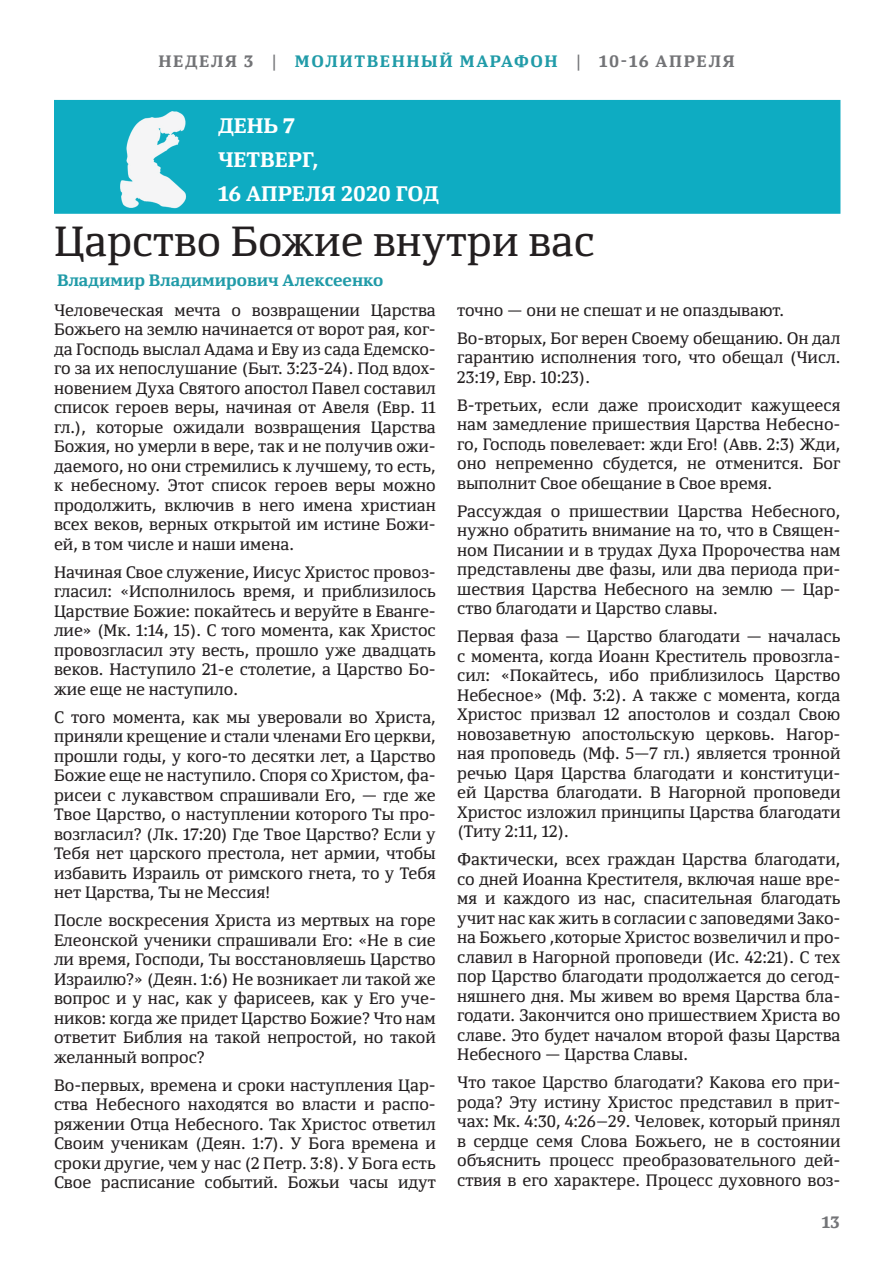
<style>
.page{position:relative;width:893px;height:1263px;background:#fff}
.page>*{position:absolute;margin:0;border:0;box-sizing:border-box;transform-origin:0 0}
.t1{font:42px "Yefimov Serif";color:#231f20}
.t2{font:700 21px/33.8px "Yefimov Serif";color:#fff}
.t3{font:16.5px/19.5px "Yefimov Serif";color:#231f20;text-align:justify}
.t4{font:700 16.5px "Yefimov Serif";letter-spacing:.1em;color:#737477}
.t5{font:700 16.5px "Yefimov Serif";color:#209ba8}
.s1{color:#209ba8}
</style>
<div class="page">
<div style="left:54px;top:100px;width:786px;height:114px;background:#0eacc2;border:2px solid #0eacc2"></div>
<img style="left:120px;top:111px;width:66px;height:98px">
<p class="t4" style="left:158px;top:50px;width:578px">НЕДЕЛЯ 3 | <span class="s1">МОЛИТВЕННЫЙ МАРАФОН</span> | 10-16 АПРЕЛЯ</p>
<p class="t2" style="left:218px;top:109px;width:222px">ДЕНЬ 7<br>ЧЕТВЕРГ,<br>16 АПРЕЛЯ 2020 ГОД</p>
<h1 class="t1" style="left:54px;top:215px;width:542px">Царство Божие внутри вас</h1>
<p class="t3" style="left:54px;top:300px;width:383px">Человеческая мечта о возвращении Царства Божьего на землю начинается от ворот рая, ког&shy;да Господь выслал Адама и Еву из сада Едемско&shy;го за их непослушание (Быт. 3:23-24). Под вдох&shy;новением Духа Святого апостол Павел составил список героев веры, начиная от Авеля (Евр. 11 гл.), которые ожидали возвращения Царства Божия, но умерли в вере, так и не получив ожи&shy;даемого, но они стремились к лучшему, то есть, к небесному. Этот список героев веры можно продолжить, включив в него имена христиан всех веков, верных открытой им истине Божи&shy;ей, в том числе и наши имена.</p>
<p class="t3" style="left:54px;top:562px;width:383px">Начиная Свое служение, Иисус Христос провоз&shy;гласил: «Исполнилось время, и приблизилось Царствие Божие: покайтесь и веруйте в Еванге&shy;лие» (Мк. 1:14, 15). С того момента, как Христос провозгласил эту весть, прошло уже двадцать веков. Наступило 21-е столетие, а Царство Бо&shy;жие еще не наступило.</p>
<p class="t3" style="left:54px;top:707px;width:383px">С того момента, как мы уверовали во Христа, приняли крещение и стали членами Его церкви, прошли годы, у кого-то десятки лет, а Царство Божие еще не наступило. Споря со Христом, фа&shy;рисеи с лукавством спрашивали Его, — где же Твое Царство, о наступлении которого Ты про&shy;возгласил? (Лк. 17:20) Где Твое Царство? Если у Тебя нет царского престола, нет армии, чтобы избавить Израиль от римского гнета, то у Тебя нет Царства, Ты не Мессия!</p>
<p class="t3" style="left:54px;top:910px;width:383px">После воскресения Христа из мертвых на горе Елеонской ученики спрашивали Его: «Не в сие ли время, Господи, Ты восстановляешь Царство Израилю?» (Деян. 1:6) Не возникает ли такой же вопрос и у нас, как у фарисеев, как у Его уче&shy;ников: когда же придет Царство Божие? Что нам ответит Библия на такой непростой, но такой желанный вопрос?</p>
<p class="t3" style="left:54px;top:1075px;width:383px">Во-первых, времена и сроки наступления Цар&shy;ства Небесного находятся во власти и распо&shy;ряжении Отца Небесного. Так Христос ответил Своим ученикам (Деян. 1:7). У Бога времена и сроки другие, чем у нас (2 Петр. 3:8). У Бога есть Свое расписание событий. Божьи часы идут</p>
<p class="t5" style="left:57px;top:270px;width:328px">Владимир Владимирович Алексеенко</p>
<p class="t3" style="left:457px;top:296px;width:385px;line-height:28px">точно — они не спешат и не опаздывают.<br>Во-вторых, Бог верен Своему обещанию. Он дал</p>
<p class="t3" style="left:457px;top:347px;width:385px">гарантию исполнения того, что обещал (Числ.<br>23:19, Евр. 10:23).</p>
<p class="t3" style="left:457px;top:395px;width:385px">В-третьих, если даже происходит кажущееся нам замедление пришествия Царства Небесно&shy;го, Господь повелевает: жди Его! (Авв. 2:3) Жди, оно непременно сбудется, не отменится. Бог выполнит Свое обещание в Свое время.</p>
<p class="t3" style="left:457px;top:501px;width:385px">Рассуждая о пришествии Царства Небесного, нужно обратить внимание на то, что в Священ&shy;ном Писании и в трудах Духа Пророчества нам представлены две фазы, или два периода при&shy;шествия Царства Небесного на землю — Цар&shy;ство благодати и Царство славы.</p>
<p class="t3" style="left:457px;top:626px;width:385px">Первая фаза — Царство благодати — началась с момента, когда Иоанн Креститель провозгла&shy;сил: «Покайтесь, ибо приблизилось Царство Небесное» (Мф. 3:2). А также с момента, когда Христос призвал 12 апостолов и создал Свою новозаветную апостольскую церковь. Нагор&shy;ная проповедь (Мф. 5—7 гл.) является тронной речью Царя Царства благодати и конституци&shy;ей Царства благодати. В Нагорной проповеди Христос изложил принципы Царства благодати (Титу 2:11, 12).</p>
<p class="t3" style="left:457px;top:849px;width:385px">Фактически, всех граждан Царства благодати, со дней Иоанна Крестителя, включая наше вре&shy;мя и каждого из нас, спасительная благодать учит нас как жить в согласии с заповедями Зако&shy;на Божьего ,которые Христос возвеличил и про&shy;славил в Нагорной проповеди (Ис. 42:21). С тех пор Царство благодати продолжается до сегод&shy;няшнего дня. Мы живем во время Царства бла&shy;годати. Закончится оно пришествием Христа во славе. Это будет началом второй фазы Царства Небесного — Царства Славы.</p>
<p class="t3" style="left:457px;top:1073px;width:385px">Что такое Царство благодати? Какова его при&shy;рода? Эту истину Христос представил в прит&shy;чах: Мк. 4:30, 4:26–29. Человек, который принял в сердце семя Слова Божьего, не в состоянии объяснить процесс преобразовательного дей&shy;ствия в его характере. Процесс духовного воз-</p>
<p class="t4" style="left:822px;top:1211px;width:20px">13</p>
</div>
